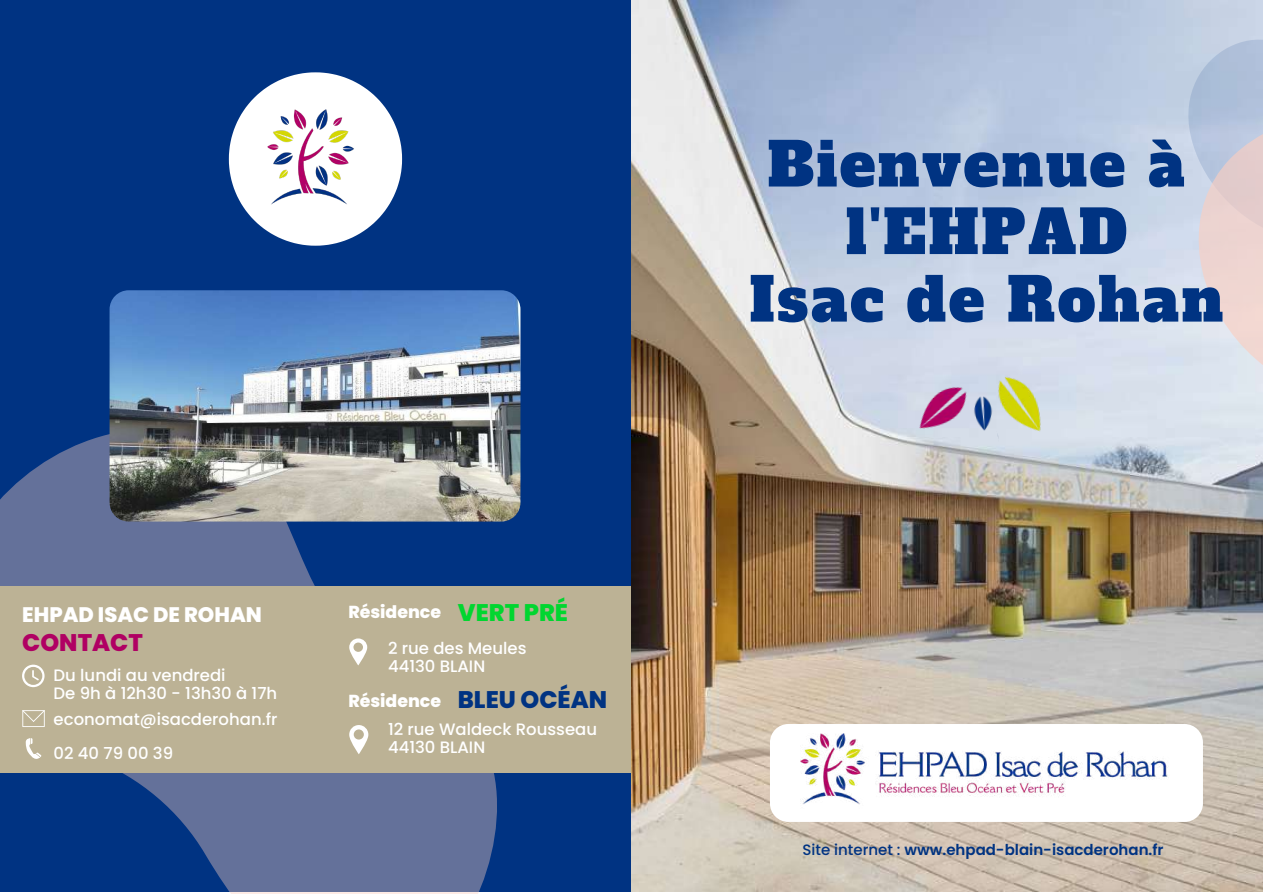
<style>
.page{position:relative;width:1263px;height:894px;background:#fff}
.page>*{position:absolute;margin:0;border:0;box-sizing:border-box;transform-origin:0 0}
.t1{font:60px/67.5px "Alfa Slab One";letter-spacing:.04em;color:#003382;text-align:center}
.t2{font:800 24px "Poppins";color:#003382}
.t3{font:800 24px "Poppins";color:#b00063}
.t4{font:800 21px "Poppins";color:#fff}
.t5{font:800 17.25px "Poppins";color:#fff}
.t6{font:500 16.5px/18px "Poppins";color:#fff}
.t7{font:600 15px "Poppins";color:#003382}
.s1{font-size:24px;color:#01d630}
.s2{font-weight:500}
</style>
<div class="page">
<img style="left:631px;top:0;width:631px;height:891px">
<svg style="left:1182px;top:13px;width:81px;height:407px;background:#d3d3de"></svg>
<div style="left:0;top:0;width:631px;height:891px;background:#003382"></div>
<svg style="left:0;top:428px;width:591px;height:465px;fill:#647195"></svg>
<svg style="left:229px;top:72px;width:173px;height:173px"></svg>
<img style="left:267px;top:109px;width:97px;height:99px">
<img style="left:910px;top:376px;width:68px;height:57px">
<img style="left:985px;top:363px;width:66px;height:80px">
<img style="left:963px;top:393px;width:32px;height:48px">
<div style="left:770px;top:723px;width:433px;height:98px;background:#fff;border-radius:18px"></div>
<img style="left:800px;top:733px;width:368px;height:72px">
<div style="left:0;top:585px;width:631px;height:187px;background:#bcb295"></div>
<img style="left:110px;top:290px;width:410px;height:231px;border-radius:19px">
<svg style="left:22px;top:664px;width:23px;height:23px"></svg>
<svg style="left:22px;top:710px;width:23px;height:16px"></svg>
<svg style="left:26px;top:738px;width:15px;height:21px"></svg>
<svg style="left:349px;top:638px;width:18px;height:27px"></svg>
<svg style="left:349px;top:725px;width:19px;height:29px"></svg>
<p class="t4" style="left:22px;top:599px;width:241px">EHPAD ISAC DE ROHAN</p>
<h2 class="t3" style="left:22px;top:626px;width:122px">CONTACT</h2>
<p class="t6" style="left:54px;top:665px;width:225px">Du lundi au vendredi<br>De 9h à 12h30 - 13h30 à 17h</p>
<p class="t6" style="left:54px;top:710px;width:225px">economat@isacderohan.fr</p>
<p class="t6" style="left:54px;top:744px;width:121px">02 40 79 00 39</p>
<p class="t5" style="left:348px;top:599px;width:221px">Résidence <span class="s1">VERT PRÉ</span></p>
<p class="t6" style="left:388px;top:638px;width:140px">2 rue des Meules<br>44130 BLAIN</p>
<p class="t5" style="left:348px;top:688px;width:94px">Résidence</p>
<h2 class="t2" style="left:458px;top:683px;width:151px">BLEU OCÉAN</h2>
<p class="t6" style="left:388px;top:720px;width:210px">12 rue Waldeck Rousseau<br>44130 BLAIN</p>
<h1 class="t1" style="left:749px;top:132px;width:475px">Bienvenue à l'EHPAD<br>Isac de Rohan</h1>
<p class="t7" style="left:802px;top:838px;width:363px"><span class="s2">Site internet :</span> www.ehpad-blain-isacderohan.fr</p>
</div>
